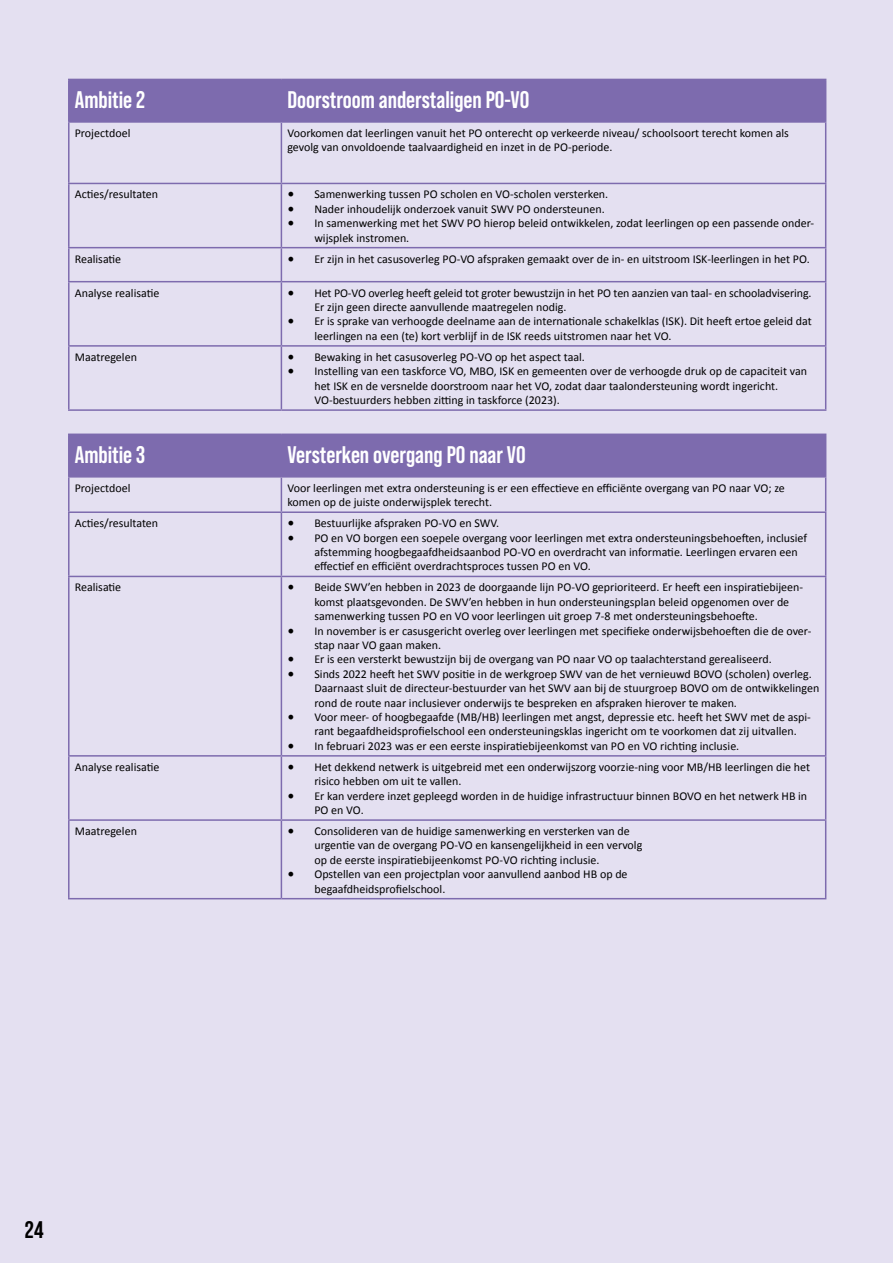
<style>
.page{position:relative;width:893px;height:1263px;background:#e4e0f1}
.page>*{position:absolute;margin:0;border:0;box-sizing:border-box;transform-origin:0 0}
.t1{font:700 24px "Bebas Neue Pro";color:#fff}
.t2{font:700 24px "Bebas Neue";color:#000}
.t3{font:12px/14.4px "Calibri";color:#000}
.s1{font-family:"Minion Pro";font-size:18px}
</style>
<div class="page">
<div style="left:70px;top:80px;width:755px;height:41px;background:#7d6bae"></div>
<hr style="left:68px;top:79px;width:213px;height:1px;background:#7d6bae">
<hr style="left:68px;top:80px;width:2px;height:41px;background:#7d6bae">
<hr style="left:281px;top:79px;width:545px;height:1px;background:#7d6bae">
<hr style="left:825px;top:80px;width:1px;height:41px;background:#7d6bae">
<hr style="left:68px;top:121px;width:213px;height:2px;background:#7d6bae">
<hr style="left:68px;top:123px;width:2px;height:60px;background:#7d6bae">
<hr style="left:281px;top:121px;width:545px;height:2px;background:#7d6bae">
<hr style="left:281px;top:123px;width:1px;height:60px;background:#7d6bae">
<hr style="left:825px;top:123px;width:1px;height:60px;background:#7d6bae">
<hr style="left:68px;top:183px;width:213px;height:1px;background:#7d6bae">
<hr style="left:68px;top:184px;width:2px;height:63px;background:#7d6bae">
<hr style="left:281px;top:183px;width:545px;height:1px;background:#7d6bae">
<hr style="left:281px;top:184px;width:1px;height:63px;background:#7d6bae">
<hr style="left:825px;top:184px;width:1px;height:63px;background:#7d6bae">
<hr style="left:68px;top:247px;width:213px;height:1px;background:#7d6bae">
<hr style="left:68px;top:248px;width:2px;height:33px;background:#7d6bae">
<hr style="left:281px;top:247px;width:545px;height:1px;background:#7d6bae">
<hr style="left:281px;top:248px;width:1px;height:33px;background:#7d6bae">
<hr style="left:825px;top:248px;width:1px;height:33px;background:#7d6bae">
<hr style="left:68px;top:281px;width:213px;height:1px;background:#7d6bae">
<hr style="left:68px;top:282px;width:2px;height:63px;background:#7d6bae">
<hr style="left:281px;top:281px;width:545px;height:1px;background:#7d6bae">
<hr style="left:281px;top:282px;width:1px;height:63px;background:#7d6bae">
<hr style="left:825px;top:282px;width:1px;height:63px;background:#7d6bae">
<hr style="left:68px;top:345px;width:213px;height:2px;background:#7d6bae">
<hr style="left:68px;top:347px;width:2px;height:62px;background:#7d6bae">
<hr style="left:281px;top:345px;width:545px;height:2px;background:#7d6bae">
<hr style="left:281px;top:347px;width:1px;height:62px;background:#7d6bae">
<hr style="left:825px;top:347px;width:1px;height:62px;background:#7d6bae">
<hr style="left:68px;top:409px;width:213px;height:2px;background:#7d6bae">
<hr style="left:281px;top:409px;width:545px;height:2px;background:#7d6bae">
<hr style="left:281px;top:80px;width:1px;height:41px;background:#7d6bae">
<div style="left:70px;top:435px;width:755px;height:41px;background:#7d6bae"></div>
<hr style="left:68px;top:434px;width:213px;height:1px;background:#7d6bae">
<hr style="left:68px;top:435px;width:2px;height:41px;background:#7d6bae">
<hr style="left:281px;top:434px;width:545px;height:1px;background:#7d6bae">
<hr style="left:825px;top:435px;width:1px;height:41px;background:#7d6bae">
<hr style="left:68px;top:476px;width:213px;height:2px;background:#7d6bae">
<hr style="left:68px;top:478px;width:2px;height:33px;background:#7d6bae">
<hr style="left:281px;top:476px;width:545px;height:2px;background:#7d6bae">
<hr style="left:281px;top:478px;width:1px;height:33px;background:#7d6bae">
<hr style="left:825px;top:478px;width:1px;height:33px;background:#7d6bae">
<hr style="left:68px;top:511px;width:213px;height:2px;background:#7d6bae">
<hr style="left:68px;top:513px;width:2px;height:63px;background:#7d6bae">
<hr style="left:281px;top:511px;width:545px;height:2px;background:#7d6bae">
<hr style="left:281px;top:513px;width:1px;height:63px;background:#7d6bae">
<hr style="left:825px;top:513px;width:1px;height:63px;background:#7d6bae">
<hr style="left:68px;top:576px;width:213px;height:1px;background:#7d6bae">
<hr style="left:68px;top:577px;width:2px;height:178px;background:#7d6bae">
<hr style="left:281px;top:576px;width:545px;height:1px;background:#7d6bae">
<hr style="left:281px;top:577px;width:1px;height:178px;background:#7d6bae">
<hr style="left:825px;top:577px;width:1px;height:178px;background:#7d6bae">
<hr style="left:68px;top:755px;width:213px;height:2px;background:#7d6bae">
<hr style="left:68px;top:757px;width:2px;height:62px;background:#7d6bae">
<hr style="left:281px;top:755px;width:545px;height:2px;background:#7d6bae">
<hr style="left:281px;top:757px;width:1px;height:62px;background:#7d6bae">
<hr style="left:825px;top:757px;width:1px;height:62px;background:#7d6bae">
<hr style="left:68px;top:819px;width:213px;height:2px;background:#7d6bae">
<hr style="left:68px;top:821px;width:2px;height:77px;background:#7d6bae">
<hr style="left:281px;top:819px;width:545px;height:2px;background:#7d6bae">
<hr style="left:281px;top:821px;width:1px;height:77px;background:#7d6bae">
<hr style="left:825px;top:821px;width:1px;height:77px;background:#7d6bae">
<hr style="left:68px;top:898px;width:213px;height:1px;background:#7d6bae">
<hr style="left:281px;top:898px;width:545px;height:1px;background:#7d6bae">
<hr style="left:281px;top:435px;width:1px;height:41px;background:#7d6bae">
<h1 class="t1" style="left:75px;top:86px;width:72px">Ambitie 2</h1>
<h1 class="t1" style="left:287px;top:86px;width:243px">Doorstroom anderstaligen PO-VO</h1>
<p class="t3" style="left:75px;top:125px;width:57px">Projectdoel</p>
<p class="t3" style="left:287px;top:125px;width:503px">Voorkomen dat leerlingen vanuit het PO onterecht op verkeerde niveau/ schoolsoort terecht komen als gevolg van onvoldoende taalvaardigheid en inzet in de PO-periode.</p>
<p class="t3" style="left:75px;top:187px;width:85px">Acties/resultaten</p>
<p class="t3" style="left:287px;top:187px;width:322px"><span class="s1">•</span> Samenwerking tussen PO scholen en VO-scholen versterken.</p>
<p class="t3" style="left:287px;top:201px;width:319px"><span class="s1">•</span> Nader inhoudelijk onderzoek vanuit SWV PO ondersteunen.</p>
<p class="t3" style="left:314px;top:216px;width:501px;text-indent:-27px"><span class="s1">•</span> In samenwerking met het SWV PO hierop beleid ontwikkelen, zodat leerlingen op een passende onder&shy;wijsplek instromen.</p>
<p class="t3" style="left:75px;top:251px;width:48px">Realisatie</p>
<p class="t3" style="left:287px;top:251px;width:524px"><span class="s1">•</span> Er zijn in het casusoverleg PO-VO afspraken gemaakt over de in- en uitstroom ISK-leerlingen in het PO.</p>
<p class="t3" style="left:75px;top:285px;width:86px">Analyse realisatie</p>
<p class="t3" style="left:314px;top:285px;width:499px;text-indent:-27px"><span class="s1">•</span> Het PO-VO overleg heeft geleid tot groter bewustzijn in het PO ten aanzien van taal- en schooladvisering.<br>Er zijn geen directe aanvullende maatregelen nodig.</p>
<p class="t3" style="left:314px;top:314px;width:499px;text-indent:-27px"><span class="s1">•</span> Er is sprake van verhoogde deelname aan de internationale schakelklas (ISK). Dit heeft ertoe geleid dat leerlingen na een (te) kort verblijf in de ISK reeds uitstromen naar het VO.</p>
<p class="t3" style="left:75px;top:349px;width:64px">Maatregelen</p>
<p class="t3" style="left:287px;top:349px;width:299px"><span class="s1">•</span> Bewaking in het casusoverleg PO-VO op het aspect taal.</p>
<p class="t3" style="left:314px;top:364px;width:494px;text-indent:-27px"><span class="s1">•</span> Instelling van een taskforce VO, MBO, ISK en gemeenten over de verhoogde druk op de capaciteit van het ISK en de versnelde doorstroom naar het VO, zodat daar taalondersteuning wordt ingericht.<br>VO-bestuurders hebben zitting in taskforce (2023).</p>
<h1 class="t1" style="left:75px;top:441px;width:72px">Ambitie 3</h1>
<h1 class="t1" style="left:287px;top:441px;width:240px">Versterken overgang PO naar VO</h1>
<p class="t3" style="left:75px;top:480px;width:57px">Projectdoel</p>
<p class="t3" style="left:287px;top:480px;width:499px">Voor leerlingen met extra ondersteuning is er een effectieve en efficiënte overgang van PO naar VO; ze komen op de juiste onderwijsplek terecht.</p>
<p class="t3" style="left:75px;top:516px;width:85px">Acties/resultaten</p>
<p class="t3" style="left:287px;top:516px;width:213px"><span class="s1">•</span> Bestuurlijke afspraken PO-VO en SWV.</p>
<p class="t3" style="left:314px;top:530px;width:494px;text-indent:-27px"><span class="s1">•</span> PO en VO borgen een soepele overgang voor leerlingen met extra ondersteuningsbehoeften, inclusief afstemming hoogbegaafdheidsaanbod PO-VO en overdracht van informatie. Leerlingen ervaren een effectief en efficiënt overdrachtsproces tussen PO en VO.</p>
<p class="t3" style="left:75px;top:580px;width:48px">Realisatie</p>
<p class="t3" style="left:314px;top:580px;width:490px;text-indent:-27px"><span class="s1">•</span> Beide SWV’en hebben in 2023 de doorgaande lijn PO-VO geprioriteerd. Er heeft een inspiratiebijeen&shy;komst plaatsgevonden. De SWV’en hebben in hun ondersteuningsplan beleid opgenomen over de samenwerking tussen PO en VO voor leerlingen uit groep 7-8 met ondersteuningsbehoefte.</p>
<p class="t3" style="left:314px;top:623px;width:498px;text-indent:-27px"><span class="s1">•</span> In november is er casusgericht overleg over leerlingen met specifieke onderwijsbehoeften die de over&shy;stap naar VO gaan maken.</p>
<p class="t3" style="left:287px;top:652px;width:486px"><span class="s1">•</span> Er is een versterkt bewustzijn bij de overgang van PO naar VO op taalachterstand gerealiseerd.</p>
<p class="t3" style="left:314px;top:666px;width:506px;text-indent:-27px"><span class="s1">•</span> Sinds 2022 heeft het SWV positie in de werkgroep SWV van de het vernieuwd BOVO (scholen) overleg.<br>Daarnaast sluit de directeur-bestuurder van het SWV aan bij de stuurgroep BOVO om de ontwikkelingen rond de route naar inclusiever onderwijs te bespreken en afspraken hierover te maken.</p>
<p class="t3" style="left:314px;top:709px;width:498px;text-indent:-27px"><span class="s1">•</span> Voor meer- of hoogbegaafde (MB/HB) leerlingen met angst, depressie etc. heeft het SWV met de aspi&shy;rant begaafdheidsprofielschool een ondersteuningsklas ingericht om te voorkomen dat zij uitvallen.</p>
<p class="t3" style="left:287px;top:738px;width:453px"><span class="s1">•</span> In februari 2023 was er een eerste inspiratiebijeenkomst van PO en VO richting inclusie.</p>
<p class="t3" style="left:75px;top:759px;width:86px">Analyse realisatie</p>
<p class="t3" style="left:314px;top:759px;width:497px;text-indent:-27px"><span class="s1">•</span> Het dekkend netwerk is uitgebreid met een onderwijszorg voorzie--ning voor MB/HB leerlingen die het risico hebben om uit te vallen.</p>
<p class="t3" style="left:314px;top:788px;width:494px;text-indent:-27px"><span class="s1">•</span> Er kan verdere inzet gepleegd worden in de huidige infrastructuur binnen BOVO en het netwerk HB in<br>PO en VO.</p>
<p class="t3" style="left:75px;top:823px;width:64px">Maatregelen</p>
<p class="t3" style="left:314px;top:823px;width:329px;text-indent:-27px"><span class="s1">•</span> Consolideren van de huidige samenwerking en versterken van de urgentie van de overgang PO-VO en kansengelijkheid in een vervolg op de eerste inspiratiebijeenkomst PO-VO richting inclusie.</p>
<p class="t3" style="left:314px;top:867px;width:315px;text-indent:-27px"><span class="s1">•</span> Opstellen van een projectplan voor aanvullend aanbod HB op de begaafdheidsprofielschool.</p>
<h1 class="t2" style="left:25px;top:1216px;width:21px">24</h1>
</div>
